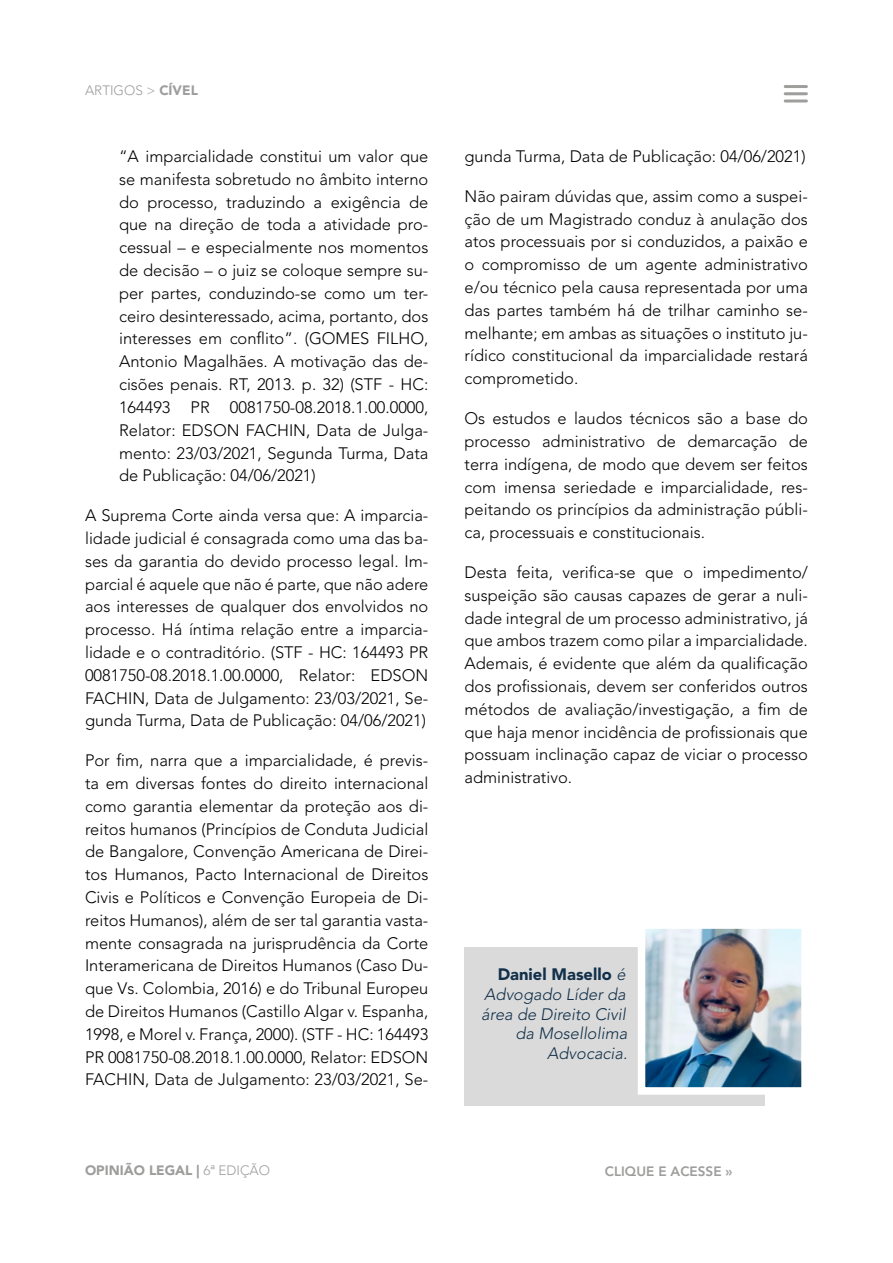
<style>
.page{position:relative;width:893px;height:1263px;background:#fff}
.page>*{position:absolute;margin:0;border:0;box-sizing:border-box;transform-origin:0 0}
.t1{font:300 16.5px/22.8px "Avenir LT Std";color:#000;text-align:justify}
.t2{font:italic 300 16.5px/19.8px "Avenir LT Std";color:#12304a;text-align:right}
.t3{font:900 13.5px "Avenir LT Std";color:#9d9d9c}
.t4{font:800 13.5px "Avenir LT Std";color:#9d9d9c}
.t5{font:300 13.5px "Avenir LT Std";color:#9d9d9c}
.s1{font-weight:900}
.s2{font-weight:900;font-style:normal}
.s3{font-weight:300}
</style>
<div class="page">
<hr style="left:785px;top:85px;width:21px;height:3px;background:#9e9e9c">
<hr style="left:785px;top:92px;width:21px;height:3px;background:#9e9e9c">
<hr style="left:785px;top:99px;width:21px;height:3px;background:#9e9e9c">
<div style="left:465px;top:948px;width:300px;height:158px;background:#dadada"></div>
<img style="left:647px;top:930px;width:153px;height:156px">
<div style="left:638px;top:921px;width:171px;height:174px;border:8px solid #fff"></div>
<p class="t5" style="left:85px;top:83px;width:114px">ARTIGOS &gt; <span class="s1">CÍVEL</span></p>
<p class="t1" style="left:119px;top:145px;width:311px">“A imparcialidade constitui um valor que se manifesta sobretudo no âmbito interno do processo, traduzindo a exigência de que na direção de toda a atividade pro&shy;cessual – e especialmente nos momentos de decisão – o juiz se coloque sempre su&shy;per partes, conduzindo-se como um ter&shy;ceiro desinteressado, acima, portanto, dos interesses em conflito”. (GOMES FILHO, Antonio Magalhães. A motivação das de&shy;cisões penais. RT, 2013. p. 32) (STF - HC:<br>164493 PR 0081750-08.2018.1.00.0000, Relator: EDSON FACHIN, Data de Julga&shy;mento: 23/03/2021, Segunda Turma, Data de Publicação: 04/06/2021)</p>
<p class="t1" style="left:85px;top:504px;width:345px">A Suprema Corte ainda versa que: A imparcia&shy;lidade judicial é consagrada como uma das ba&shy;ses da garantia do devido processo legal. Im&shy;parcial é aquele que não é parte, que não adere aos interesses de qualquer dos envolvidos no processo. Há íntima relação entre a imparcia&shy;lidade e o contraditório. (STF - HC: 164493 PR 0081750-08.2018.1.00.0000, Relator: EDSON FACHIN, Data de Julgamento: 23/03/2021, Se&shy;gunda Turma, Data de Publicação: 04/06/2021)</p>
<p class="t1" style="left:85px;top:749px;width:345px">Por fim, narra que a imparcialidade, é previs&shy;ta em diversas fontes do direito internacional como garantia elementar da proteção aos di&shy;reitos humanos (Princípios de Conduta Judicial de Bangalore, Convenção Americana de Direi&shy;tos Humanos, Pacto Internacional de Direitos Civis e Políticos e Convenção Europeia de Di&shy;reitos Humanos), além de ser tal garantia vasta&shy;mente consagrada na jurisprudência da Corte Interamericana de Direitos Humanos (Caso Du&shy;que Vs. Colombia, 2016) e do Tribunal Europeu de Direitos Humanos (Castillo Algar v. Espanha, 1998, e Morel v. França, 2000). (STF - HC: 164493<br>PR 0081750-08.2018.1.00.0000, Relator: EDSON FACHIN, Data de Julgamento: 23/03/2021, Se-</p>
<p class="t1" style="left:465px;top:145px;width:343px">gunda Turma, Data de Publicação: 04/06/2021)</p>
<p class="t1" style="left:465px;top:185px;width:345px">Não pairam dúvidas que, assim como a suspei&shy;ção de um Magistrado conduz à anulação dos atos processuais por si conduzidos, a paixão e o compromisso de um agente administrativo e/ou técnico pela causa representada por uma das partes também há de trilhar caminho se&shy;melhante; em ambas as situações o instituto ju&shy;rídico constitucional da imparcialidade restará comprometido.</p>
<p class="t1" style="left:465px;top:407px;width:345px">Os estudos e laudos técnicos são a base do processo administrativo de demarcação de terra indígena, de modo que devem ser feitos com imensa seriedade e imparcialidade, res&shy;peitando os princípios da administração públi&shy;ca, processuais e constitucionais.</p>
<p class="t1" style="left:465px;top:561px;width:345px">Desta feita, verifica-se que o impedimento/ suspeição são causas capazes de gerar a nuli&shy;dade integral de um processo administrativo, já que ambos trazem como pilar a imparcialidade.<br>Ademais, é evidente que além da qualificação dos profissionais, devem ser conferidos outros métodos de avaliação/investigação, a fim de que haja menor incidência de profissionais que possuam inclinação capaz de viciar o processo administrativo.</p>
<p class="t2" style="left:481px;top:965px;width:148px"><span class="s2">Daniel Masello</span> é<br>Advogado Líder da área de Direito Civil da Mosellolima<br>Advocacia.</p>
<p class="t3" style="left:85px;top:1162px;width:187px">OPINIÃO LEGAL | <span class="s3">6a EDIÇÃO</span></p>
<p class="t4" style="left:605px;top:1164px;width:129px">CLIQUE E ACESSE »</p>
</div>
